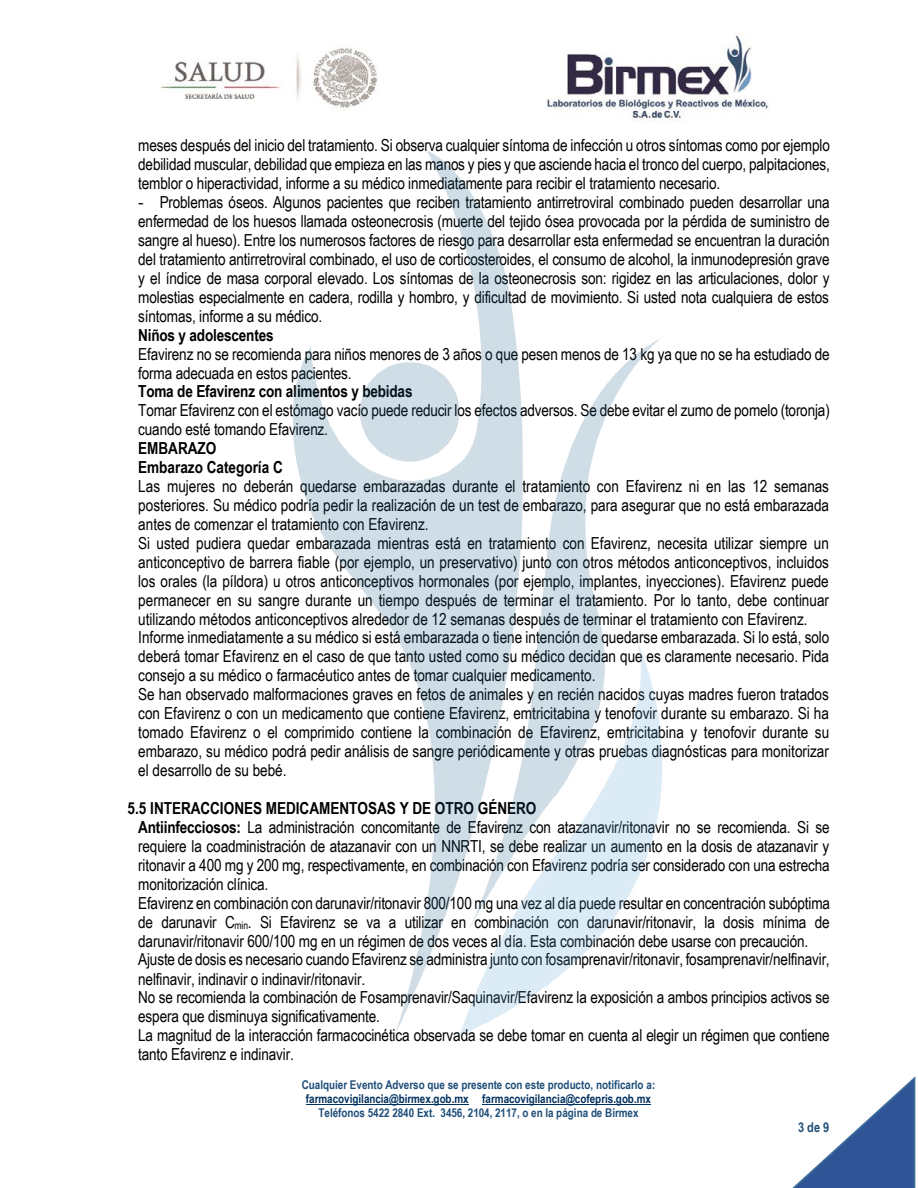
<style>
.page{position:relative;width:918px;height:1188px;background:#fff}
.page>*{position:absolute;margin:0;border:0;box-sizing:border-box;transform-origin:0 0}
.t1{font:16.5px/18.9px "Arial Narrow";letter-spacing:-.01em;color:#000}
.t2{font:700 16.5px/19px "Arial Narrow";letter-spacing:-.01em;color:#000}
.t3{font:700 13.5px "Arial Narrow";color:#1f4e79}
.t4{font:700 12px "Arial Narrow";letter-spacing:-.005em;color:#1f4e79}
.t5{font:700 12px "Arial Narrow";letter-spacing:-.005em;color:#023160}
.s1{font-family:"Arial"}
.s2{font-weight:700}
</style>
<div class="page">
<hr style="left:306px;top:1104px;width:163px;height:1px;background:#023160">
<hr style="left:482px;top:1104px;width:169px;height:1px;background:#023160">
<img style="left:160px;top:35px;width:608px;height:86px">
<svg style="left:792px;top:1076px;width:124px;height:112px"></svg>
<img style="left:293px;top:151px;width:369px;height:884px">
<p class="t1" style="left:138px;top:135px;width:693px;text-align:justify">meses después del inicio del tratamiento. Si observa cualquier síntoma de infección u otros síntomas como por ejemplo debilidad muscular, debilidad que empieza en las manos y pies y que asciende hacia el tronco del cuerpo, palpitaciones, temblor o hiperactividad, informe a su médico inmediatamente para recibir el tratamiento necesario.</p>
<p class="t1" style="left:138px;top:192px;width:693px;text-align:justify"><span class="s1">-</span> Problemas óseos. Algunos pacientes que reciben tratamiento antirretroviral combinado pueden desarrollar una enfermedad de los huesos llamada osteonecrosis (muerte del tejido ósea provocada por la pérdida de suministro de sangre al hueso). Entre los numerosos factores de riesgo para desarrollar esta enfermedad se encuentran la duración del tratamiento antirretroviral combinado, el uso de corticosteroides, el consumo de alcohol, la inmunodepresión grave y el índice de masa corporal elevado. Los síntomas de la osteonecrosis son: rigidez en las articulaciones, dolor y molestias especialmente en cadera, rodilla y hombro, y dificultad de movimiento. Si usted nota cualquiera de estos síntomas, informe a su médico.</p>
<p class="t2" style="left:138px;top:324px;width:137px">Niños y adolescentes</p>
<p class="t1" style="left:138px;top:344px;width:693px">Efavirenz no se recomienda para niños menores de 3 años o que pesen menos de 13 kg ya que no se ha estudiado de forma adecuada en estos pacientes.</p>
<p class="t2" style="left:138px;top:381px;width:276px">Toma de Efavirenz con alimentos y bebidas</p>
<p class="t1" style="left:138px;top:400px;width:693px">Tomar Efavirenz con el estómago vacío puede reducir los efectos adversos. Se debe evitar el zumo de pomelo (toronja) cuando esté tomando Efavirenz.</p>
<p class="t2" style="left:138px;top:438px;width:146px">EMBARAZO<br>Embarazo Categoría C</p>
<p class="t1" style="left:138px;top:476px;width:693px">Las mujeres no deberán quedarse embarazadas durante el tratamiento con Efavirenz ni en las 12 semanas posteriores. Su médico podría pedir la realización de un test de embarazo, para asegurar que no está embarazada antes de comenzar el tratamiento con Efavirenz.<br>Si usted pudiera quedar embarazada mientras está en tratamiento con Efavirenz, necesita utilizar siempre un anticonceptivo de barrera fiable (por ejemplo, un preservativo) junto con otros métodos anticonceptivos, incluidos los orales (la píldora) u otros anticonceptivos hormonales (por ejemplo, implantes, inyecciones). Efavirenz puede permanecer en su sangre durante un tiempo después de terminar el tratamiento. Por lo tanto, debe continuar utilizando métodos anticonceptivos alrededor de 12 semanas después de terminar el tratamiento con Efavirenz.<br>Informe inmediatamente a su médico si está embarazada o tiene intención de quedarse embarazada. Si lo está, solo deberá tomar Efavirenz en el caso de que tanto usted como su médico decidan que es claramente necesario. Pida consejo a su médico o farmacéutico antes de tomar cualquier medicamento.<br>Se han observado malformaciones graves en fetos de animales y en recién nacidos cuyas madres fueron tratados con Efavirenz o con un medicamento que contiene Efavirenz, emtricitabina y tenofovir durante su embarazo. Si ha tomado Efavirenz o el comprimido contiene la combinación de Efavirenz, emtricitabina y tenofovir durante su embarazo, su médico podrá pedir análisis de sangre periódicamente y otras pruebas diagnósticas para monitorizar el desarrollo de su bebé.</p>
<p class="t1" style="left:138px;top:798px;width:693px;text-indent:-11px"><span class="s2">5.5 INTERACCIONES MEDICAMENTOSAS Y DE OTRO GÉNERO<br>Antiinfecciosos:</span> La administración concomitante de Efavirenz con atazanavir/ritonavir no se recomienda. Si se requiere la coadministración de atazanavir con un NNRTI, se debe realizar un aumento en la dosis de atazanavir y ritonavir a 400 mg y 200 mg, respectivamente, en combinación con Efavirenz podría ser considerado con una estrecha monitorización clínica.<br>Efavirenz en combinación con darunavir/ritonavir 800/100 mg una vez al día puede resultar en concentración subóptima de darunavir C<sub>min</sub>. Si Efavirenz se va a utilizar en combinación con darunavir/ritonavir, la dosis mínima de darunavir/ritonavir 600/100 mg en un régimen de dos veces al día. Esta combinación debe usarse con precaución.<br>Ajuste de dosis es necesario cuando Efavirenz se administra junto con fosamprenavir/ritonavir, fosamprenavir/nelfinavir, nelfinavir, indinavir o indinavir/ritonavir.<br>No se recomienda la combinación de Fosamprenavir/Saquinavir/Efavirenz la exposición a ambos principios activos se espera que disminuya significativamente.<br>La magnitud de la interacción farmacocinética observada se debe tomar en cuenta al elegir un régimen que contiene tanto Efavirenz e indinavir.</p>
<p class="t4" style="left:302px;top:1076px;width:355px">Cualquier Evento Adverso que se presente con este producto, notificarlo a:</p>
<p class="t5" style="left:306px;top:1090px;width:347px">farmacovigilancia@birmex.gob.mx farmacovigilancia@cofepris.gob.mx</p>
<p class="t4" style="left:318px;top:1103px;width:322px">Teléfonos 5422 2840 Ext. 3456, 2104, 2117, o en la página de Birmex</p>
<p class="t3" style="left:798px;top:1117px;width:33px">3de 9</p>
</div>
